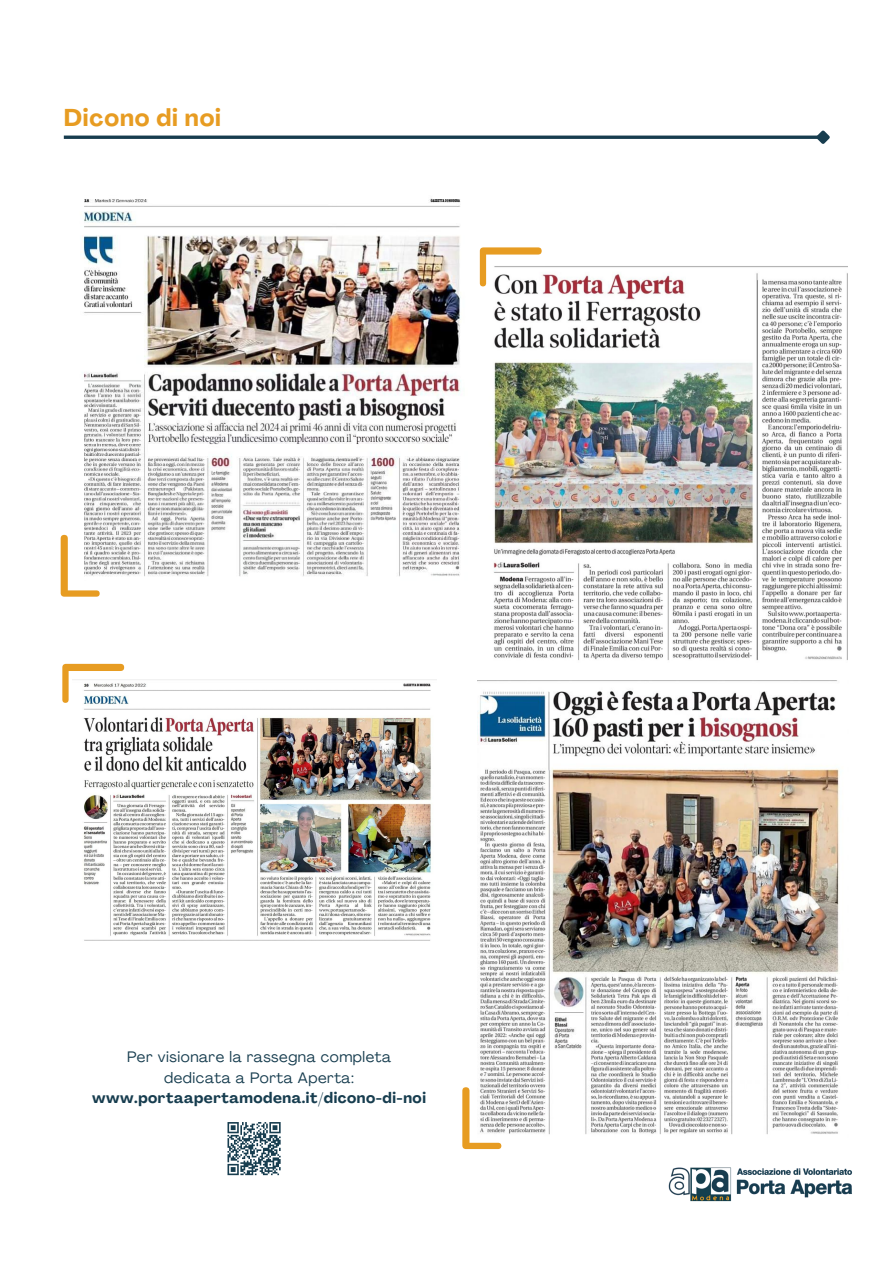
<style>
.page{position:relative;width:894px;height:1264px;background:#fff}
.page>*{position:absolute;margin:0;border:0;box-sizing:border-box;transform-origin:0 0}
.t1{font:87px "Nunito";color:#e79c22}
.t2{font:700 24px "Agrandir";letter-spacing:.035em;color:#e79c22}
.t3{font:15px/20.2px "Agrandir";letter-spacing:.035em;color:#173d4f;text-align:center}
.t4{font:700 15px "Agrandir";letter-spacing:.035em;color:#173d4f}
</style>
<div class="page">
<img style="left:668px;top:1167px;width:185px;height:35px">
<img style="left:82px;top:198px;width:379px;height:379px">
<svg style="left:64px;top:135px;width:749px;height:4px;background:#3a5a69"></svg>
<svg style="left:813px;top:130px;width:17px;height:14px"></svg>
<img style="left:477px;top:680px;width:362px;height:455px">
<img style="left:493px;top:266px;width:354px;height:395px">
<img style="left:83px;top:683px;width:348px;height:258px">
<svg style="left:227px;top:1122px;width:54px;height:53px"></svg>
<h2 class="t2" style="left:64px;top:108px;width:159px">Dicono di noi</h2>
<h1 class="t1" style="left:53px;top:508px;width:49px">L</h1>
<h1 class="t1" style="left:150px;top:656px;width:49px;rotate:90deg">L</h1>
<h1 class="t1" style="left:567px;top:240px;width:49px;rotate:90deg">L</h1>
<p class="t3" style="left:127px;top:1048px;width:265px">Per visionare la rassegna completa dedicata a Porta Aperta:</p>
<p class="t4" style="left:92px;top:1091px;width:335px">www.portaapertamodena.it/dicono-di-noi</p>
<h1 class="t1" style="left:454px;top:1061px;width:49px">L</h1>
</div>
